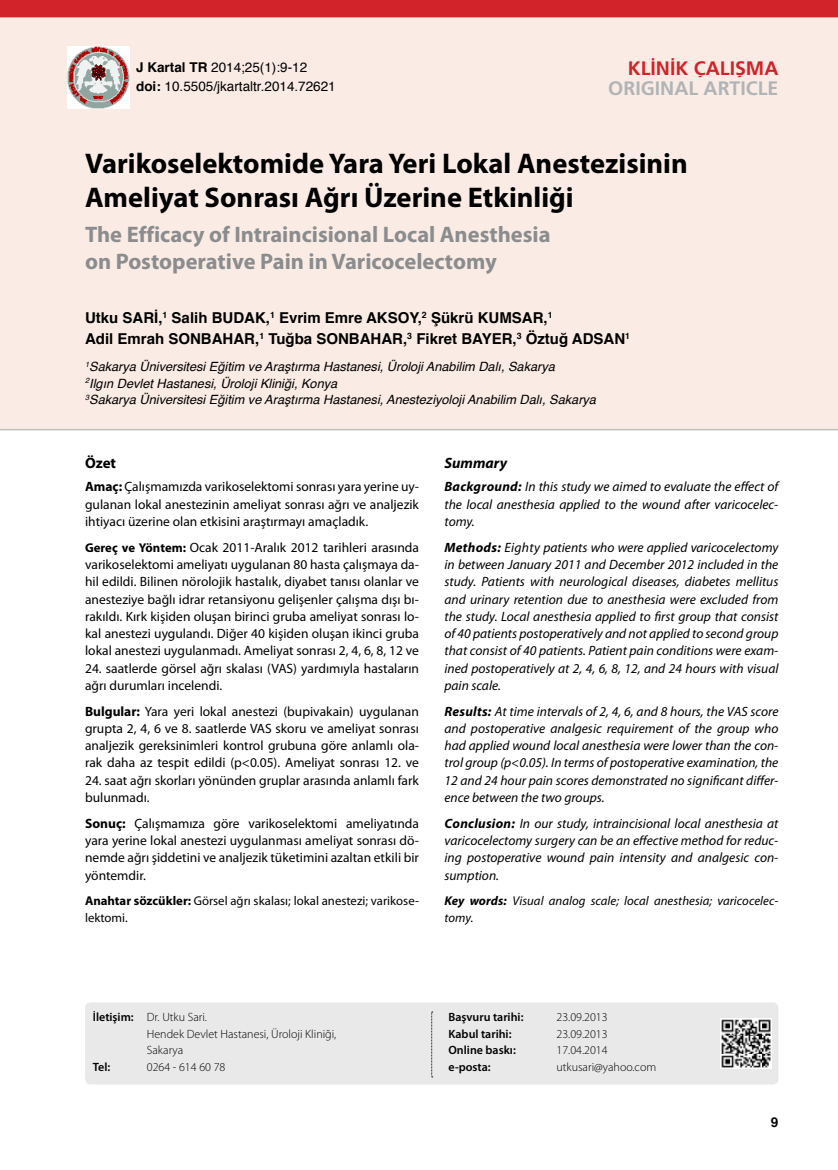
<style>
.page{position:relative;width:838px;height:1170px;background:#fff}
.page>*{position:absolute;margin:0;border:0;box-sizing:border-box;transform-origin:0 0}
.t1{font:700 28.5px/33px "Myriad Pro";color:#000}
.t2{font:700 22.5px/27px "Myriad Pro";color:#8a8c8e}
.t3{font:19.5px "Frutiger Bold Tr";color:#b1b4b6}
.t4{font:19.5px "Frutiger Bold Tr";color:#d2232a}
.t5{font:700 15px/21px "Helvetica";color:#000}
.t6{font:italic 700 15px "Myriad Pro";color:#000}
.t7{font:700 15px "Myriad Pro";color:#000}
.t8{font:13.5px/17.2px "Myriad Pro";color:#000;text-align:justify}
.t9{font:italic 13.5px/17.2px "Myriad Pro";color:#000;text-align:justify}
.t10{font:13.5px/19.5px "Helvetica";color:#000}
.t11{font:700 13.5px "Helvetica";color:#000}
.t12{font:italic 12.75px/16.5px "Helvetica";color:#000}
.t13{font:12.75px/17.2px "Myriad Pro";color:#000}
.t14{font:italic 12.75px/17.2px "Myriad Pro";letter-spacing:.005em;color:#000}
.t15{font:300 12px/16.5px "Myriad Pro";color:#000}
.t16{font:600 12px "Myriad Pro";color:#000}
.s1{font-weight:700}
.s2{font-weight:700;font-size:12.75px}
.s3{font-weight:600}
</style>
<div class="page">
<div style="left:0;top:0;width:838px;height:429px;background:#faece5"></div>
<img style="left:68px;top:47px;width:61px;height:61px">
<div style="left:0;top:0;width:838px;height:17px;background:#d2232a"></div>
<hr style="left:0;top:429px;width:838px;height:1px;background:#bcbec0">
<div style="left:85px;top:1002px;width:693px;height:82px;background:#e9e9ea;border-radius:6px"></div>
<svg style="left:431px;top:1011px;width:2px;height:66px"></svg>
<img style="left:721px;top:1018px;width:50px;height:50px">
<p class="t10" style="left:136px;top:58px;width:201px"><span class="s1">J Kartal TR</span> 2014;25(1):9-12<br><span class="s1">doi:</span> 10.5505/jkartaltr.2014.72621</p>
<h3 class="t4" style="left:628px;top:57px;width:152px">KLİNİK ÇALIŞMA</h3>
<h3 class="t3" style="left:608px;top:76px;width:172px">ORIGINAL ARTICLE</h3>
<h1 class="t1" style="left:85px;top:146px;width:604px">Varikoselektomide Yara Yeri Lokal Anestezisinin<br>Ameliyat Sonrası Ağrı Üzerine Etkinliği</h1>
<h2 class="t2" style="left:85px;top:220px;width:467px">The Efficacy of Intraincisional Local Anesthesia on Postoperative Pain in Varicocelectomy</h2>
<p class="t5" style="left:85px;top:308px;width:546px">Utku SARİ,<sup>1</sup> Salih BUDAK,<sup>1</sup> Evrim Emre AKSOY,<sup>2</sup> Şükrü KUMSAR,<sup>1<br></sup>Adil Emrah SONBAHAR,<sup>1</sup> Tuğba SONBAHAR,<sup>3</sup> Fikret BAYER,<sup>3</sup> Öztuğ ADSAN<sup>1</sup></p>
<p class="t12" style="left:85px;top:359px;width:512px"><sup>1</sup>Sakarya Üniversitesi Eğitim ve Araştırma Hastanesi, Üroloji Anabilim Dalı, Sakarya<br><sup>2</sup>Ilgın Devlet Hastanesi, Üroloji Kliniği, Konya<br><sup>3</sup>Sakarya Üniversitesi Eğitim ve Araştırma Hastanesi, Anesteziyoloji Anabilim Dalı, Sakarya</p>
<p class="t7" style="left:85px;top:453px;width:33px">Özet</p>
<p class="t8" style="left:85px;top:478px;width:335px"><span class="s1">Amaç:</span> Çalışmamızda varikoselektomi sonrası yara yerine uy&shy;gulanan lokal anestezinin ameliyat sonrası ağrı ve analjezik ihtiyacı üzerine olan etkisini araştırmayı amaçladık.</p>
<p class="t8" style="left:85px;top:538px;width:335px"><span class="s2">Gereç ve Yöntem:</span> Ocak 2011-Aralık 2012 tarihleri arasında varikoselektomi ameliyatı uygulanan 80 hasta çalışmaya da&shy;hil edildi. Bilinen nörolojik hastalık, diyabet tanısı olanlar ve anesteziye bağlı idrar retansiyonu gelişenler çalışma dışı bı&shy;rakıldı. Kırk kişiden oluşan birinci gruba ameliyat sonrası lo&shy;kal anestezi uygulandı. Diğer 40 kişiden oluşan ikinci gruba lokal anestezi uygulanmadı. Ameliyat sonrası 2, 4, 6, 8, 12 ve</p>
<p class="t8" style="left:85px;top:659px;width:335px">24. saatlerde görsel ağrı skalası (VAS) yardımıyla hastaların ağrı durumları incelendi.</p>
<p class="t8" style="left:85px;top:702px;width:335px"><span class="s1">Bulgular:</span> Yara yeri lokal anestezi (bupivakain) uygulanan grupta 2, 4, 6 ve 8. saatlerde VAS skoru ve ameliyat sonrası analjezik gereksinimleri kontrol grubuna göre anlamlı ola&shy;rak daha az tespit edildi (p&lt;0.05). Ameliyat sonrası 12. ve</p>
<p class="t8" style="left:85px;top:771px;width:335px">24. saat ağrı skorları yönünden gruplar arasında anlamlı fark bulunmadı.</p>
<p class="t8" style="left:85px;top:814px;width:335px"><span class="s1">Sonuç:</span> Çalışmamıza göre varikoselektomi ameliyatında yara yerine lokal anestezi uygulanması ameliyat sonrası dö&shy;nemde ağrı şiddetini ve analjezik tüketimini azaltan etkili bir yöntemdir.</p>
<p class="t13" style="left:85px;top:892px;width:335px"><span class="s1">Anahtar sözcükler:</span> Görsel ağrı skalası; lokal anestezi; varikose&shy;lektomi.</p>
<p class="t6" style="left:444px;top:453px;width:64px">Summary</p>
<p class="t9" style="left:444px;top:478px;width:335px"><span class="s1">Background:</span> In this study we aimed to evaluate the effect of the local anesthesia applied to the wound after varicocelec&shy;tomy.</p>
<p class="t9" style="left:444px;top:538px;width:335px"><span class="s1">Methods:</span> Eighty patients who were applied varicocelectomy in between January 2011 and December 2012 included in the study. Patients with neurological diseases, diabetes mellitus and urinary retention due to anesthesia were excluded from the study. Local anesthesia applied to first group that consist of 40 patients postoperatively and not applied to second group that consist of 40 patients. Patient pain conditions were exam&shy;ined postoperatively at 2, 4, 6, 8, 12, and 24 hours with visual pain scale.</p>
<p class="t9" style="left:444px;top:702px;width:335px"><span class="s1">Results:</span> At time intervals of 2, 4, 6, and 8 hours, the VAS score and postoperative analgesic requirement of the group who had applied wound local anesthesia were lower than the con&shy;trol group (p&lt;0.05). In terms of postoperative examination, the 12 and 24 hour pain scores demonstrated no significant differ&shy;ence between the two groups.</p>
<p class="t9" style="left:444px;top:814px;width:335px"><span class="s1">Conclusion:</span> In our study, intraincisional local anesthesia at varicocelectomy surgery can be an effective method for reduc&shy;ing postoperative wound pain intensity and analgesic con&shy;sumption.</p>
<p class="t14" style="left:444px;top:892px;width:335px"><span class="s1">Key words:</span> Visual analog scale; local anesthesia; varicocelec&shy;tomy.</p>
<p class="t15" style="left:147px;top:1008px;width:191px;text-indent:-54px"><span class="s3">İletişim:</span> Dr. Utku Sari.<br>Hendek Devlet Hastanesi, Üroloji Kliniği,<br>Sakarya</p>
<p class="t16" style="left:93px;top:1058px;width:19px">Tel:</p>
<p class="t15" style="left:147px;top:1058px;width:80px">0264 - 614 60 78</p>
<p class="t16" style="left:448px;top:1009px;width:76px">Başvuru tarihi:</p>
<p class="t15" style="left:556px;top:1008px;width:53px">23.09.2013</p>
<p class="t16" style="left:448px;top:1025px;width:64px">Kabul tarihi:</p>
<p class="t15" style="left:556px;top:1025px;width:53px">23.09.2013</p>
<p class="t16" style="left:448px;top:1042px;width:69px">Online baskı:</p>
<p class="t15" style="left:556px;top:1041px;width:53px">17.04.2014</p>
<p class="t16" style="left:448px;top:1058px;width:44px">e-posta:</p>
<p class="t15" style="left:556px;top:1058px;width:101px">utkusari@yahoo.com</p>
<p class="t11" style="left:771px;top:1113px;width:9px">9</p>
</div>
